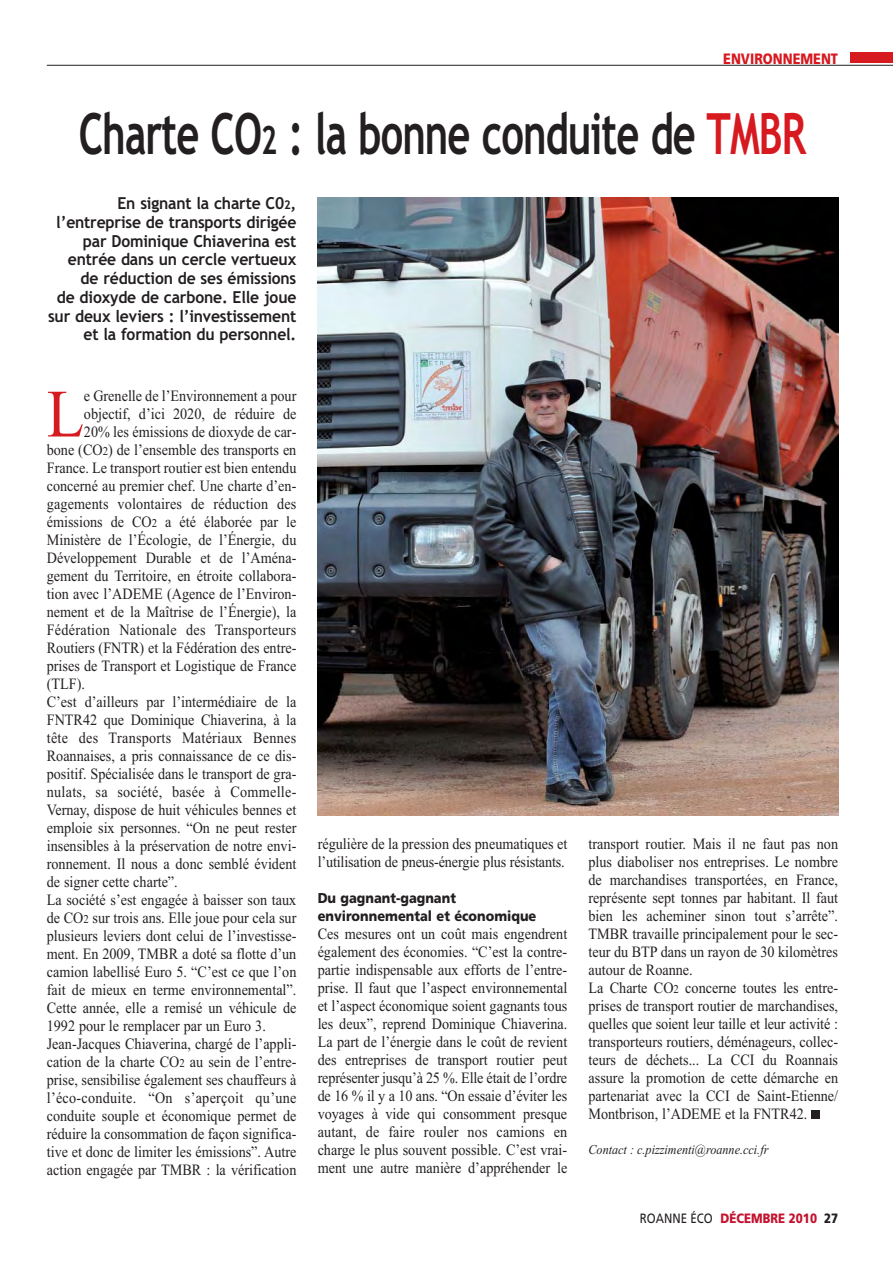
<style>
.page{position:relative;width:893px;height:1263px;background:#fff}
.page>*{position:absolute;margin:0;border:0;box-sizing:border-box;transform-origin:0 0}
.t1{font:67.65px "Times New Roman";color:#d71920;scale:.9 1}
.t2{font:700 57px "Trebuchet MS";letter-spacing:-.025em;color:#231f20;scale:.7 1}
.t3{font:700 16.5px/18.8px "Trebuchet MS";letter-spacing:-.01em;color:#231f20;text-align:right;scale:.95 1}
.t4{font:15.75px/18px "Times New Roman";color:#231f20;scale:.9 1}
.t5{font:15.75px "Times New Roman";letter-spacing:.02em;color:#231f20;scale:.9 1}
.t6{font:900 15px "Frutiger";color:#d71920;scale:.85 1}
.t7{font:900 14.25px/18px "Frutiger";color:#231f20;scale:.9 1}
.t8{font:italic 13.5px "Times New Roman";color:#231f20;scale:.9 1}
.t9{font:900 13.5px "Frutiger";color:#c4122f;scale:.85 1}
.s1{font-size:39px}
.s2{color:#d71920}
.s3{font-size:12px}
.s4{font-weight:400;color:#231f20}
.s5{color:#231f20}
</style>
<div class="page">
<div style="left:850px;top:53px;width:42px;height:10px;background:#d71920"></div>
<hr style="left:47px;top:65px;width:845px;height:1px;background:#231f20">
<div style="left:811px;top:1111px;width:8px;height:8px;background:#231f20"></div>
<img style="left:317px;top:197px;width:521px;height:619px">
<p class="t6" style="left:723px;top:52px;width:137px">ENVIRONNEMENT</p>
<p class="t2" style="left:79px;top:112px;width:1040px">Charte CO<span class="s1">2</span> : la bonne conduite de <span class="s2">TMBR</span></p>
<p class="t3" style="left:48px;top:195px;width:263px">En signant la charte C0<span class="s3">2</span>, l’entreprise de transports dirigée par Dominique Chiaverina est entrée dans un cercle vertueux de réduction de ses émissions<br>de dioxyde de carbone. Elle joue sur deux leviers : l’investissement et la formation du personnel.</p>
<p class="t1" style="left:47px;top:390px;width:43px">L</p>
<p class="t4" style="left:84px;top:388px;width:237px">e Grenelle de l’Environnement a pour</p>
<p class="t4" style="left:84px;top:406px;width:237px">objectif, d’ici 2020, de réduire de</p>
<p class="t4" style="left:84px;top:424px;width:237px">20% les émissions de dioxyde de car-</p>
<p class="t4" style="left:47px;top:442px;width:279px">bone (CO<span class="s3">2</span>) de l’ensemble des transports en</p>
<p class="t4" style="left:47px;top:460px;width:279px">France. Le transport routier est bien entendu</p>
<p class="t4" style="left:47px;top:478px;width:279px">concerné au premier chef. Une charte d’en-</p>
<p class="t4" style="left:47px;top:496px;width:279px">gagements volontaires de réduction des</p>
<p class="t4" style="left:47px;top:514px;width:279px">émissions de CO<span class="s3">2</span> a été élaborée par le</p>
<p class="t4" style="left:47px;top:532px;width:279px">Ministère de l’Écologie, de l’Énergie, du</p>
<p class="t4" style="left:47px;top:550px;width:279px">Développement Durable et de l’Aména-</p>
<p class="t4" style="left:47px;top:568px;width:279px">gement du Territoire, en étroite collabora-</p>
<p class="t4" style="left:47px;top:586px;width:279px">tion avec l’ADEME (Agence de l’Environ-</p>
<p class="t4" style="left:47px;top:604px;width:279px">nement et de la Maîtrise de l’Énergie), la</p>
<p class="t5" style="left:47px;top:624px;width:279px">Fédération Nationale des Transporteurs</p>
<p class="t4" style="left:47px;top:640px;width:279px">Routiers (FNTR) et la Fédération des entre-</p>
<p class="t4" style="left:47px;top:658px;width:279px">prises de Transport et Logistique de France</p>
<p class="t4" style="left:47px;top:676px;width:44px">(TLF).</p>
<p class="t4" style="left:47px;top:694px;width:279px">C’est d’ailleurs par l’intermédiaire de la</p>
<p class="t4" style="left:47px;top:712px;width:279px">FNTR42 que Dominique Chiaverina, à la</p>
<p class="t5" style="left:47px;top:732px;width:279px">tête des Transports Matériaux Bennes</p>
<p class="t4" style="left:47px;top:748px;width:279px">Roannaises, a pris connaissance de ce dis-</p>
<p class="t4" style="left:47px;top:766px;width:279px">positif. Spécialisée dans le transport de gra-</p>
<p class="t5" style="left:47px;top:786px;width:279px">nulats, sa société, basée à Commelle-</p>
<p class="t4" style="left:47px;top:802px;width:279px">Vernay, dispose de huit véhicules bennes et</p>
<p class="t4" style="left:47px;top:820px;width:279px">emploie six personnes. “On ne peut rester</p>
<p class="t4" style="left:47px;top:838px;width:279px">insensibles à la préservation de notre envi-</p>
<p class="t4" style="left:47px;top:856px;width:279px">ronnement. Il nous a donc semblé évident</p>
<p class="t4" style="left:47px;top:874px;width:147px">de signer cette charte”.</p>
<p class="t4" style="left:47px;top:892px;width:279px">La société s’est engagée à baisser son taux</p>
<p class="t4" style="left:47px;top:910px;width:279px">de CO<span class="s3">2</span> sur trois ans. Elle joue pour cela sur</p>
<p class="t4" style="left:47px;top:928px;width:279px">plusieurs leviers dont celui de l’investisse-</p>
<p class="t4" style="left:47px;top:946px;width:279px">ment. En 2009, TMBR a doté sa flotte d’un</p>
<p class="t4" style="left:47px;top:964px;width:279px">camion labellisé Euro 5. “C’est ce que l’on</p>
<p class="t4" style="left:47px;top:982px;width:279px">fait de mieux en terme environnemental”.</p>
<p class="t4" style="left:47px;top:1000px;width:279px">Cette année, elle a remisé un véhicule de</p>
<p class="t4" style="left:47px;top:1018px;width:245px">1992 pour le remplacer par un Euro 3.</p>
<p class="t4" style="left:47px;top:1036px;width:279px">Jean-Jacques Chiaverina, chargé de l’appli-</p>
<p class="t4" style="left:47px;top:1054px;width:279px">cation de la charte CO<span class="s3">2</span> au sein de l’entre-</p>
<p class="t4" style="left:47px;top:1072px;width:279px">prise, sensibilise également ses chauffeurs à</p>
<p class="t5" style="left:47px;top:1092px;width:279px">l’éco-conduite. “On s’aperçoit qu’une</p>
<p class="t4" style="left:47px;top:1108px;width:279px">conduite souple et économique permet de</p>
<p class="t4" style="left:47px;top:1126px;width:279px">réduire la consommation de façon significa-</p>
<p class="t4" style="left:47px;top:1144px;width:279px">tive et donc de limiter les émissions”. Autre</p>
<p class="t4" style="left:47px;top:1162px;width:279px">action engagée par TMBR : la vérification</p>
<p class="t4" style="left:317px;top:836px;width:279px">régulière de la pression des pneumatiques et l’utilisation de pneus-énergie plus résistants.</p>
<p class="t7" style="left:317px;top:890px;width:244px">Du gagnant-gagnant environnemental et économique</p>
<p class="t4" style="left:317px;top:926px;width:279px;text-align:justify">Ces mesures ont un coût mais engendrent également des économies. “C’est la contre&shy;partie indispensable aux efforts de l’entre&shy;prise. Il faut que l’aspect environnemental et l’aspect économique soient gagnants tous les deux”, reprend Dominique Chiaverina.<br>La part de l’énergie dans le coût de revient des entreprises de transport routier peut représenter jusqu’à 25 %. Elle était de l’ordre de 16 % il y a 10 ans. “On essaie d’éviter les voyages à vide qui consomment presque autant, de faire rouler nos camions en charge le plus souvent possible. C’est vrai&shy;ment une autre manière d’appréhender le</p>
<p class="t4" style="left:588px;top:836px;width:279px">transport routier. Mais il ne faut pas non plus diaboliser nos entreprises. Le nombre de marchandises transportées, en France, représente sept tonnes par habitant. Il faut bien les acheminer sinon tout s’arrête”.<br>TMBR travaille principalement pour le sec&shy;teur du BTP dans un rayon de 30 kilomètres autour de Roanne.<br>La Charte CO<span class="s3">2</span> concerne toutes les entre&shy;prises de transport routier de marchandises, quelles que soient leur taille et leur activité : transporteurs routiers, déménageurs, collec&shy;teurs de déchets... La CCI du Roannais assure la promotion de cette démarche en partenariat avec la CCI de Saint-Etienne/ Montbrison, l’ADEME et la FNTR42.</p>
<p class="t8" style="left:588px;top:1145px;width:201px">Contact : c.pizzimenti@roanne.cci.fr</p>
<p class="t9" style="left:640px;top:1213px;width:235px"><span class="s4">ROANNE ÉCO</span> DÉCEMBRE 2010 <span class="s5">27</span></p>
</div>
